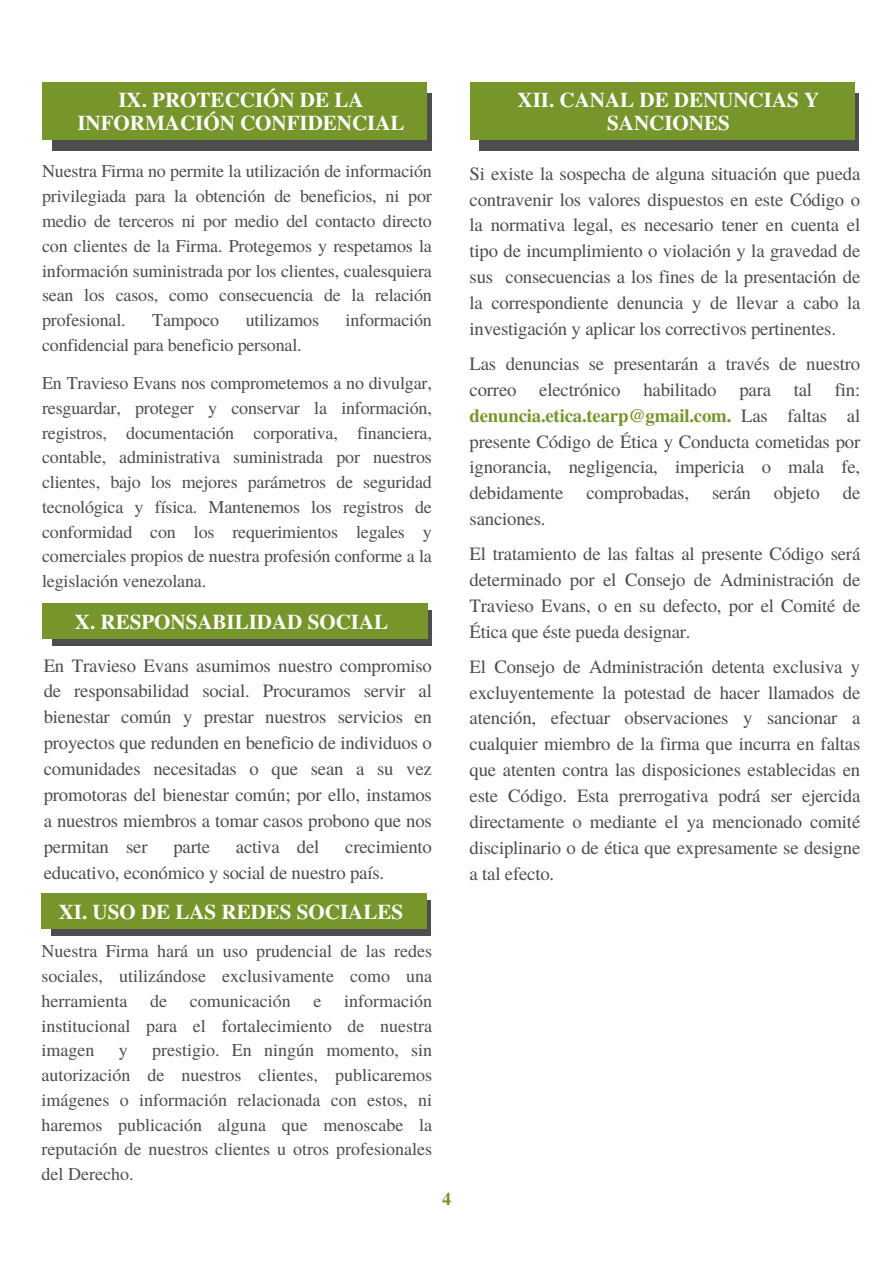
<style>
.page{position:relative;width:894px;height:1264px;background:#fff}
.page>*{position:absolute;margin:0;border:0;box-sizing:border-box;transform-origin:0 0}
.t1{font:700 21px/22.5px "Te X Gyre Termes";color:#fff;text-align:center}
.t2{font:18.75px/25.8px "Te X Gyre Termes";letter-spacing:-.01em;color:#4d4d4d;text-align:justify}
.t3{font:18px/24.8px "Te X Gyre Termes";letter-spacing:-.01em;color:#4d4d4d;text-align:justify}
.t4{font:700 18px "Te X Gyre Termes";color:#76962b}
.s1{font-weight:700;color:#76962b}
</style>
<div class="page">
<div style="left:52px;top:93px;width:379px;height:57px;background:#4d4d4d"></div>
<div style="left:42px;top:82px;width:385px;height:58px;background:#76962b"></div>
<svg style="left:52px;top:610px;width:379px;height:35px;background:#525748"></svg>
<div style="left:42px;top:603px;width:385px;height:35px;background:#76962b"></div>
<div style="left:51px;top:900px;width:380px;height:35px;background:#4d4d4d"></div>
<div style="left:41px;top:893px;width:385px;height:36px;background:#76962b"></div>
<div style="left:479px;top:93px;width:379px;height:57px;background:#4d4d4d"></div>
<div style="left:469px;top:82px;width:385px;height:58px;background:#76962b"></div>
<p class="t1" style="left:77px;top:88px;width:329px">IX. PROTECCIÓN DE LA<br>INFORMACIÓN CONFIDENCIAL</p>
<h1 class="t3" style="left:42px;top:158px;width:391px">Nuestra Firma no permite la utilización de información privilegiada para la obtención de beneficios, ni por medio de terceros ni por medio del contacto directo con clientes de la Firma. Protegemos y respetamos la información suministrada por los clientes, cualesquiera sean los casos, como consecuencia de la relación profesional.</h1>
<h1 class="t3" style="left:152px;top:307px;width:68px">Tampoco</h1>
<h1 class="t3" style="left:245px;top:307px;width:75px">utilizamos</h1>
<h1 class="t3" style="left:345px;top:307px;width:88px">información</h1>
<h1 class="t3" style="left:42px;top:331px;width:261px">confidencial para beneficio personal.</h1>
<h1 class="t3" style="left:42px;top:370px;width:391px">En Travieso Evans nos comprometemos a no divulgar, resguardar, proteger y conservar la información, registros, documentación corporativa, financiera, contable, administrativa suministrada por nuestros clientes, bajo los mejores parámetros de seguridad tecnológica y física. Mantenemos los registros de conformidad con los requerimientos legales y comerciales propios de nuestra profesión conforme a la legislación venezolana.</h1>
<h1 class="t1" style="left:75px;top:609px;width:315px">X. RESPONSABILIDAD SOCIAL</h1>
<p class="t2" style="left:44px;top:651px;width:389px">En Travieso Evans asumimos nuestro compromiso de responsabilidad social. Procuramos servir al bienestar común y prestar nuestros servicios en proyectos que redunden en beneficio de individuos o comunidades necesitadas o que sean a su vez promotoras del bienestar común; por ello, instamos a nuestros miembros a tomar casos probono que nos permitan ser</p>
<p class="t2" style="left:173px;top:832px;width:38px">parte</p>
<p class="t2" style="left:236px;top:832px;width:85px">activa del</p>
<p class="t2" style="left:44px;top:832px;width:389px;text-indent:301px">crecimiento educativo, económico y social de nuestro país.</p>
<h1 class="t1" style="left:59px;top:899px;width:346px">XI. USO DE LAS REDES SOCIALES</h1>
<p class="t3" style="left:41px;top:938px;width:392px">Nuestra Firma hará un uso prudencial de las redes sociales, utilizándose exclusivamente como una herramienta</p>
<p class="t3" style="left:41px;top:987px;width:392px;text-indent:302px">información institucional para el fortalecimiento de nuestra imagen</p>
<p class="t3" style="left:150px;top:987px;width:18px">de</p>
<p class="t3" style="left:190px;top:987px;width:102px">comunicación</p>
<p class="t3" style="left:313px;top:987px;width:9px">e</p>
<p class="t3" style="left:41px;top:1037px;width:392px;text-indent:111px">prestigio. En ningún momento, sin autorización de nuestros clientes, publicaremos imágenes o información relacionada con estos, ni haremos publicación alguna que menoscabe la reputación de nuestros clientes u otros profesionales del Derecho.</p>
<p class="t3" style="left:119px;top:1037px;width:10px">y</p>
<p class="t4" style="left:442px;top:1184px;width:10px">4</p>
<p class="t1" style="left:517px;top:88px;width:303px">XII. CANAL DE DENUNCIAS Y<br>SANCIONES</p>
<p class="t2" style="left:469px;top:159px;width:392px">Si existe la sospecha de alguna situación que pueda contravenir los valores dispuestos en este Código o la normativa legal, es necesario tener en cuenta el tipo de incumplimiento o violación y la gravedad de sus consecuencias a los fines de la presentación de la correspondiente denuncia y de llevar a cabo la investigación y aplicar los correctivos pertinentes.</p>
<p class="t2" style="left:469px;top:350px;width:392px">Las denuncias se presentarán a través de nuestro correo electrónico habilitado para tal fin: <span class="s1">denuncia.etica.tearp@gmail.com.</span> Las faltas al presente Código de Ética y Conducta cometidas por ignorancia, negligencia, impericia o mala fe, debidamente comprobadas, serán objeto de sanciones.</p>
<p class="t2" style="left:469px;top:540px;width:392px">El tratamiento de las faltas al presente Código será determinado por el Consejo de Administración de Travieso Evans, o en su defecto, por el Comité de Ética que éste pueda designar.</p>
<p class="t2" style="left:469px;top:652px;width:392px">El Consejo de Administración detenta exclusiva y excluyentemente la potestad de hacer llamados de atención, efectuar observaciones y sancionar a cualquier miembro de la firma que incurra en faltas que atenten contra las disposiciones establecidas en este Código. Esta prerrogativa podrá ser ejercida directamente o mediante el ya mencionado comité disciplinario o de ética que expresamente se designe a tal efecto.</p>
</div>
